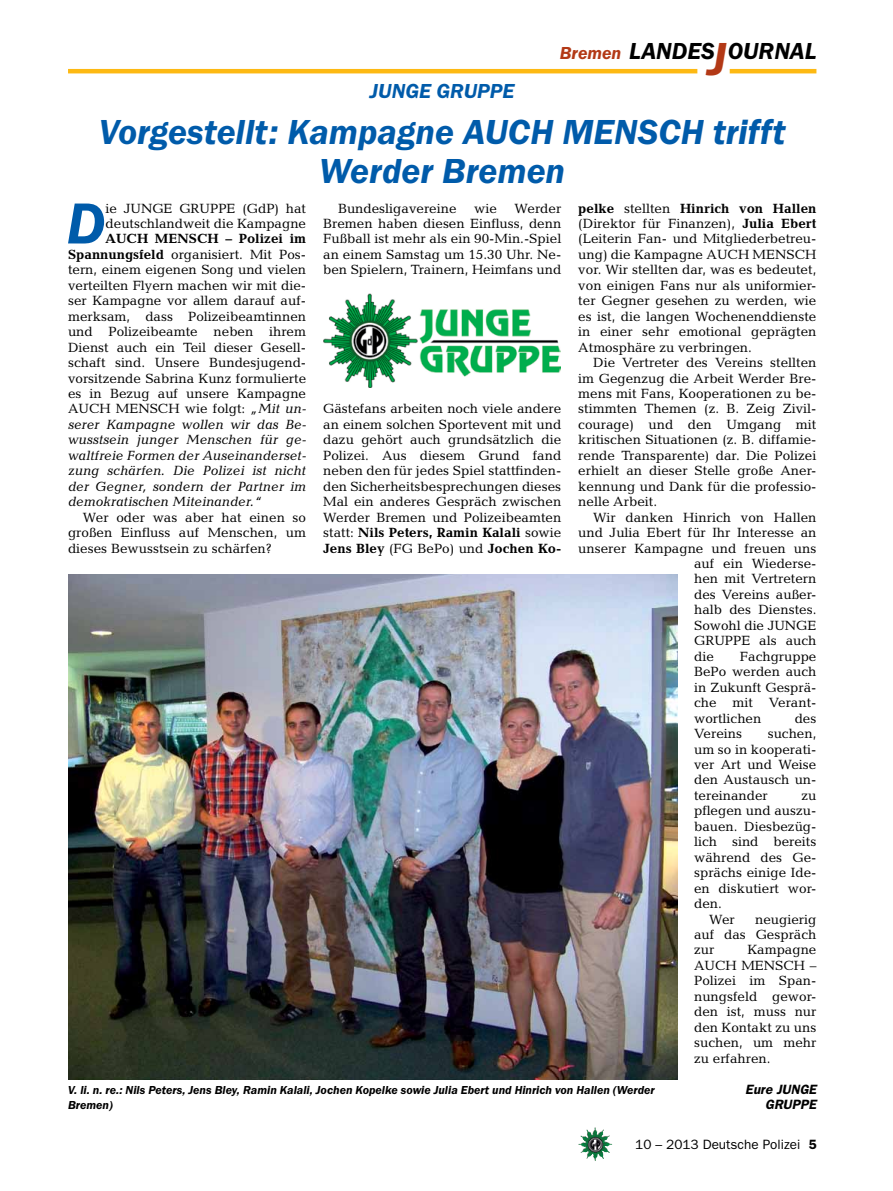
<style>
.page{position:relative;width:893px;height:1191px;background:#fff}
.page>*{position:absolute;margin:0;border:0;box-sizing:border-box;transform-origin:0 0}
._09_b_GRUNDTEXT___Bl{font:italic 600 59.85px "Franklin Gothic Itc T";color:#005baa}
._03__HEADLINE_2spalt{font:italic 600 36px/39px "Franklin Gothic Itc T";color:#005baa;text-align:center}
.t1{font:italic 600 24px "Franklin Gothic Itc T";color:#000}
._01__RUBRIKENZEILE_o{font:italic 600 21px "Franklin Gothic Itc T";color:#005baa}
.t2{font:italic 600 18px "Franklin Gothic Itc T";color:#b33916}
._09__GRUNDTEXT___Blo{font:13.5px/15.5px "Candida";color:#000;text-align:justify}
._09_b_GRUNDTEXT___Bl-2{font:13.5px "Candida";color:#000}
._09_b_GRUNDTEXT___Bl-3{font:italic 13.5px "Candida";color:#000}
.t3{font:13.5px "Franklin Gothic";color:#000}
._09_b_GRUNDTEXT___Bl-4{font:700 13.5px "Candida";color:#000}
._13__UNTERSCHRIFT_Ar{font:italic 600 13.5px/15.5px "Franklin Gothic";color:#000;text-align:right}
._12__BILDUNTERSCHRIF{font:italic 600 12px/15.5px "Franklin Gothic Itc T";color:#000}
.s1{font-size:48px;color:#b33916}
.s2{font-weight:700}
.s3{font-style:italic}
.s4{font-weight:600}
</style>
<div class="page">
<img style="left:578px;top:1127px;width:17px;height:25px">
<hr style="left:730px;top:69px;width:86px;height:4px;background:#fdb913">
<hr style="left:68px;top:69px;width:629px;height:4px;background:#fdb913">
<img style="left:68px;top:574px;width:609px;height:505px">
<img style="left:323px;top:293px;width:238px;height:95px">
<h3 class="t2" style="left:560px;top:42px;width:63px">Bremen</h3>
<h3 class="t1" style="left:629px;top:37px;width:189px">LANDES<span class="s1">J</span>OURNAL</h3>
<p class="_01__RUBRIKENZEILE_o" style="left:370px;top:79px;width:146px">JUNGE GRUPPE</p>
<p class="_03__HEADLINE_2spalt" style="left:99px;top:112px;width:688px">Vorgestellt: Kampagne AUCH MENSCH trifft<br>Werder Bremen</p>
<p class="_09_b_GRUNDTEXT___Bl" style="left:67px;top:189px;width:41px">D</p>
<p class="_09_b_GRUNDTEXT___Bl-2" style="left:106px;top:200px;width:202px">ie JUNGE GRUPPE (GdP) hat</p>
<p class="_09__GRUNDTEXT___Blo" style="left:323px;top:200px;width:240px;text-indent:191px">Werder Bremen haben diesen Einfluss, denn Fußball ist mehr als ein 90-Min.-Spiel an einem Samstag um 15.30 Uhr. Ne&shy;ben Spielern, Trainern, Heimfans und</p>
<p class="_09__GRUNDTEXT___Blo" style="left:338px;top:200px;width:120px">Bundesligavereine</p>
<p class="_09__GRUNDTEXT___Blo" style="left:474px;top:200px;width:24px">wie</p>
<p class="_09__GRUNDTEXT___Blo" style="left:578px;top:200px;width:240px"><span class="s2">pelke</span> stellten <span class="s2">Hinrich von Hallen </span>(Direktor für Finanzen), <span class="s2">Julia Ebert </span>(Leiterin Fan- und Mitgliederbetreu&shy;ung) die Kampagne AUCH MENSCH vor. Wir stellten dar, was es bedeutet, von einigen Fans nur als uniformier&shy;ter Gegner gesehen zu werden, wie es ist, die langen Wochenenddienste in einer sehr emotional geprägten Atmosphäre zu verbringen.</p>
<p class="_09__GRUNDTEXT___Blo" style="left:578px;top:355px;width:240px;text-indent:15px">Die Vertreter des Vereins stellten im Gegenzug die Arbeit Werder Bre&shy;mens mit Fans, Kooperationen zu be&shy;stimmten Themen (z. B. Zeig Zivil&shy;courage) und den Umgang mit kritischen Situationen (z. B. diffamie&shy;rende Transparente) dar. Die Polizei erhielt an dieser Stelle große Aner&shy;kennung und Dank für die professio&shy;nelle Arbeit.</p>
<p class="_09__GRUNDTEXT___Blo" style="left:593px;top:509px;width:225px">Wir danken Hinrich von Hallen</p>
<p class="_09__GRUNDTEXT___Blo" style="left:578px;top:525px;width:240px">und Julia Ebert für Ihr Interesse an</p>
<p class="_09__GRUNDTEXT___Blo" style="left:578px;top:540px;width:240px">unserer Kampagne und freuen uns</p>
<p class="_09__GRUNDTEXT___Blo" style="left:694px;top:556px;width:124px">auf ein Wiederse-</p>
<p class="_09__GRUNDTEXT___Blo" style="left:694px;top:571px;width:124px">hen mit Vertretern</p>
<p class="_09__GRUNDTEXT___Blo" style="left:694px;top:586px;width:124px">des Vereins außer-</p>
<p class="_09__GRUNDTEXT___Blo" style="left:694px;top:602px;width:124px">halb des Dienstes.</p>
<p class="_09__GRUNDTEXT___Blo" style="left:694px;top:617px;width:124px">Sowohl die JUNGE</p>
<p class="_09__GRUNDTEXT___Blo" style="left:694px;top:633px;width:124px">GRUPPE als auch</p>
<p class="_09__GRUNDTEXT___Blo" style="left:694px;top:648px;width:21px">die</p>
<p class="_09_b_GRUNDTEXT___Bl-2" style="left:106px;top:216px;width:202px">deutschlandweit die Kampagne</p>
<p class="_09_b_GRUNDTEXT___Bl-4" style="left:106px;top:231px;width:202px">AUCH MENSCH – Polizei im</p>
<p class="_09_b_GRUNDTEXT___Bl-2" style="left:68px;top:247px;width:240px"><span class="s2">Spannungsfeld</span> organisiert. Mit Pos-</p>
<p class="_09_b_GRUNDTEXT___Bl-2" style="left:68px;top:262px;width:240px">tern, einem eigenen Song und vielen</p>
<p class="_09_b_GRUNDTEXT___Bl-2" style="left:68px;top:277px;width:240px">verteilten Flyern machen wir mit die-</p>
<p class="_09_b_GRUNDTEXT___Bl-2" style="left:68px;top:293px;width:240px">ser Kampagne vor allem darauf auf-</p>
<p class="_09_b_GRUNDTEXT___Bl-2" style="left:68px;top:308px;width:240px">merksam, dass Polizeibeamtinnen</p>
<p class="_09_b_GRUNDTEXT___Bl-2" style="left:68px;top:324px;width:240px">und Polizeibeamte neben ihrem</p>
<p class="_09_b_GRUNDTEXT___Bl-2" style="left:68px;top:339px;width:240px">Dienst auch ein Teil dieser Gesell-</p>
<p class="_09_b_GRUNDTEXT___Bl-2" style="left:68px;top:355px;width:240px">schaft sind. Unsere Bundesjugend-</p>
<p class="_09_b_GRUNDTEXT___Bl-2" style="left:68px;top:370px;width:240px">vorsitzende Sabrina Kunz formulierte</p>
<p class="_09_b_GRUNDTEXT___Bl-2" style="left:68px;top:386px;width:240px">es in Bezug auf unsere Kampagne</p>
<p class="_09_b_GRUNDTEXT___Bl-2" style="left:68px;top:401px;width:240px">AUCH MENSCH wie folgt: <span class="s3">„Mit un-</span></p>
<p class="_09_b_GRUNDTEXT___Bl-3" style="left:68px;top:416px;width:240px">serer Kampagne wollen wir das Be-</p>
<p class="_09_b_GRUNDTEXT___Bl-3" style="left:68px;top:432px;width:240px">wusstsein junger Menschen für ge-</p>
<p class="_09_b_GRUNDTEXT___Bl-3" style="left:68px;top:447px;width:240px">waltfreie Formen der Auseinanderset-</p>
<p class="_09_b_GRUNDTEXT___Bl-3" style="left:68px;top:463px;width:240px">zung schärfen. Die Polizei ist nicht</p>
<p class="_09_b_GRUNDTEXT___Bl-3" style="left:68px;top:478px;width:240px">der Gegner, sondern der Partner im</p>
<p class="_09_b_GRUNDTEXT___Bl-3" style="left:68px;top:494px;width:195px">demokratischen Miteinander.“</p>
<p class="_09__GRUNDTEXT___Blo" style="left:68px;top:509px;width:240px;text-indent:15px">Wer oder was aber hat einen so großen Einfluss auf Menschen, um dieses Bewusstsein zu schärfen?</p>
<p class="_09__GRUNDTEXT___Blo" style="left:323px;top:401px;width:240px">Gästefans arbeiten noch viele andere an einem solchen Sportevent mit und dazu gehört auch grundsätzlich die Polizei. Aus diesem Grund fand neben den für jedes Spiel stattfinden&shy;den Sicherheitsbesprechungen dieses Mal ein anderes Gespräch zwischen Werder Bremen und Polizeibeamten statt: <span class="s2">Nils Peters, Ramin Kalali</span> sowie <span class="s2">Jens Bley</span> (FG BePo) und <span class="s2">Jochen Ko-</span></p>
<p class="_09__GRUNDTEXT___Blo" style="left:694px;top:648px;width:124px;text-indent:46px">Fachgruppe BePo werden auch in Zukunft Gesprä&shy;che mit Verant&shy;wortlichen</p>
<p class="_09__GRUNDTEXT___Blo" style="left:795px;top:710px;width:23px">des</p>
<p class="_12__BILDUNTERSCHRIF" style="left:68px;top:1081px;width:588px">V. li. n. re.: Nils Peters, Jens Bley, Ramin Kalali, Jochen Kopelke sowie Julia Ebert und Hinrich von Hallen (Werder<br>Bremen)</p>
<p class="_09__GRUNDTEXT___Blo" style="left:694px;top:725px;width:124px;text-indent:74px">suchen, um so in kooperati&shy;ver Art und Weise den Austausch un&shy;tereinander</p>
<p class="_09__GRUNDTEXT___Blo" style="left:694px;top:725px;width:50px">Vereins</p>
<p class="_09__GRUNDTEXT___Blo" style="left:694px;top:787px;width:124px;text-indent:107px">zu pflegen und auszu&shy;bauen. Diesbezüg&shy;lich sind bereits während des Ge&shy;sprächs einige Ide&shy;en diskutiert wor&shy;den.</p>
<p class="_09__GRUNDTEXT___Blo" style="left:709px;top:911px;width:27px">Wer</p>
<p class="_09__GRUNDTEXT___Blo" style="left:694px;top:911px;width:124px;text-indent:61px">neugierig auf das Gespräch zur</p>
<p class="_09__GRUNDTEXT___Blo" style="left:694px;top:942px;width:124px;text-indent:53px">Kampagne AUCH MENSCH – Polizei im Span&shy;nungsfeld gewor&shy;den ist, muss nur den Kontakt zu uns suchen, um mehr zu erfahren.</p>
<p class="_13__UNTERSCHRIFT_Ar" style="left:745px;top:1081px;width:73px">Eure JUNGE<br>GRUPPE</p>
<p class="t3" style="left:635px;top:1136px;width:183px">10 – 2013 Deutsche Polizei <span class="s4">5</span></p>
</div>
